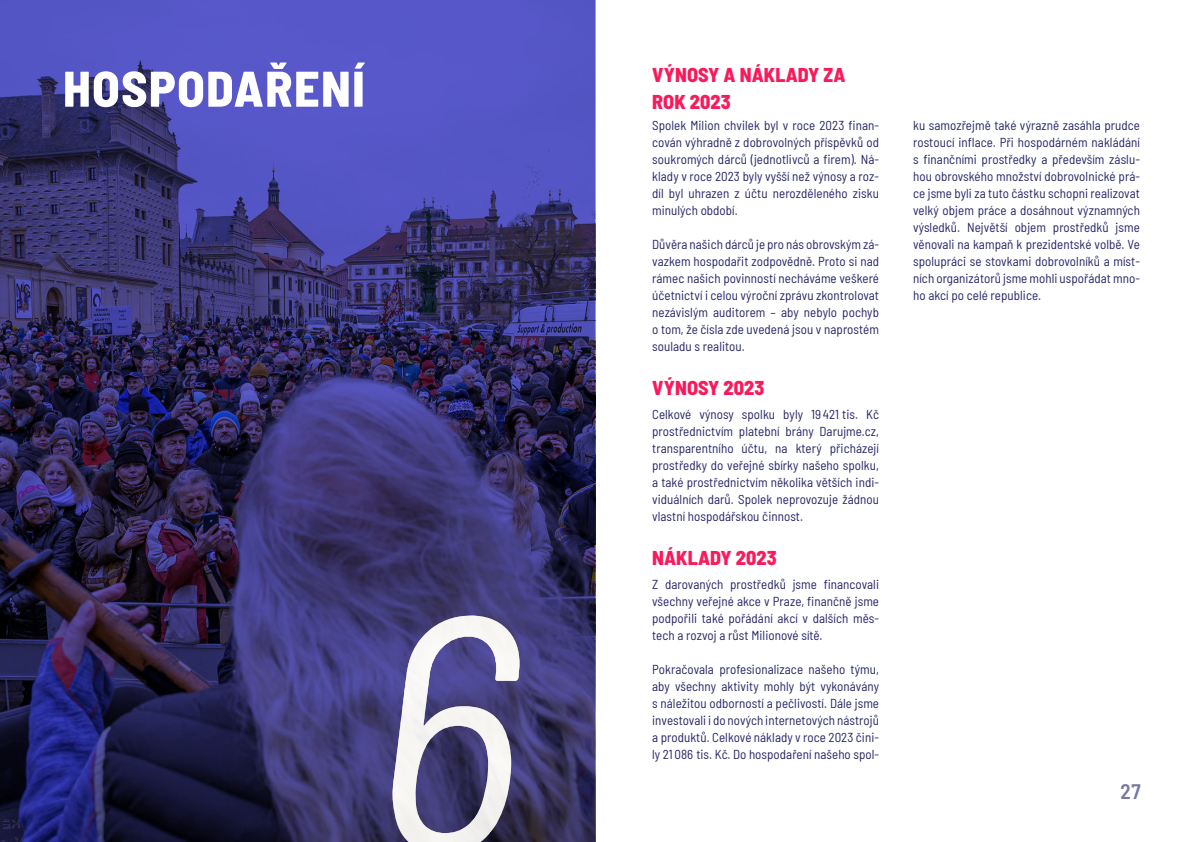
<style>
.page{position:relative;width:1191px;height:842px;background:#fff}
.page>*{position:absolute;margin:0;border:0;box-sizing:border-box;transform-origin:0 0}
.t1{font:italic semi-condensed 332.9px "Barlow";color:#fff}
.t2{font:800 semi-condensed 50px "Barlow";letter-spacing:.03em;color:#fff}
.t3{font:600 semi-condensed 21px "Barlow";color:#77789e}
.t4{font:800 semi-condensed 20px/27px "Barlow";letter-spacing:.005em;color:#fa1a5b}
.t5{font:semi-condensed 13px/17px "Barlow";letter-spacing:.005em;color:#262668;text-align:justify}
</style>
<div class="page">
<svg style="left:0;top:0;width:595px;height:842px;background:#393576"></svg>
<h2 class="t2" style="left:63px;top:52px;width:303px">HOSPODAŘENÍ</h2>
<h1 class="t1" style="left:372px;top:492px;width:151px">6</h1>
<h3 class="t4" style="left:652px;top:60px;width:195px">VÝNOSY A NÁKLADY ZA<br>ROK 2023</h3>
<p class="t5" style="left:652px;top:116px;width:228px">Spolek Milion chvilek byl v roce 2023 finan&shy;cován výhradně z dobrovolných příspěvků od soukromých dárců (jednotlivců a firem). Ná&shy;klady v roce 2023 byly vyšší než výnosy a roz&shy;díl byl uhrazen z účtu nerozděleného zisku minulých období.</p>
<p class="t5" style="left:652px;top:235px;width:228px">Důvěra našich dárců je pro nás obrovským zá&shy;vazkem hospodařit zodpovědně. Proto si nad rámec našich povinností necháváme veškeré účetnictví i celou výroční zprávu zkontrolovat nezávislým auditorem – aby nebylo pochyb o tom, že čísla zde uvedená jsou v naprostém souladu s realitou.</p>
<h3 class="t4" style="left:652px;top:373px;width:114px">VÝNOSY 2023</h3>
<p class="t5" style="left:652px;top:405px;width:228px">Celkové výnosy spolku byly 19 421 tis. Kč prostřednictvím platební brány Darujme.cz, transparentního účtu, na který přicházejí prostředky do veřejné sbírky našeho spolku, a také prostřednictvím několika větších indi&shy;viduálních darů. Spolek neprovozuje žádnou vlastní hospodářskou činnost.</p>
<h3 class="t4" style="left:652px;top:543px;width:126px">NÁKLADY 2023</h3>
<p class="t5" style="left:652px;top:575px;width:228px">Z darovaných prostředků jsme financovali všechny veřejné akce v Praze, finančně jsme podpořili také pořádání akcí v dalších měs&shy;tech a rozvoj a růst Milionové sítě.</p>
<p class="t5" style="left:652px;top:660px;width:228px">Pokračovala profesionalizace našeho týmu, aby všechny aktivity mohly být vykonávány s náležitou odborností a pečlivostí. Dále jsme investovali i do nových internetových nástrojů a produktů. Celkové náklady v roce 2023 čini&shy;ly 21 086 tis. Kč. Do hospodaření našeho spol-</p>
<p class="t5" style="left:913px;top:116px;width:228px">ku samozřejmě také výrazně zasáhla prudce rostoucí inflace. Při hospodárném nakládání s finančními prostředky a především záslu&shy;hou obrovského množství dobrovolnické prá&shy;ce jsme byli za tuto částku schopni realizovat velký objem práce a dosáhnout významných výsledků. Největší objem prostředků jsme věnovali na kampaň k prezidentské volbě. Ve spolupráci se stovkami dobrovolníků a míst&shy;ních organizátorů jsme mohli uspořádat mno&shy;ho akcí po celé republice.</p>
<h3 class="t3" style="left:1120px;top:776px;width:22px">27</h3>
</div>
